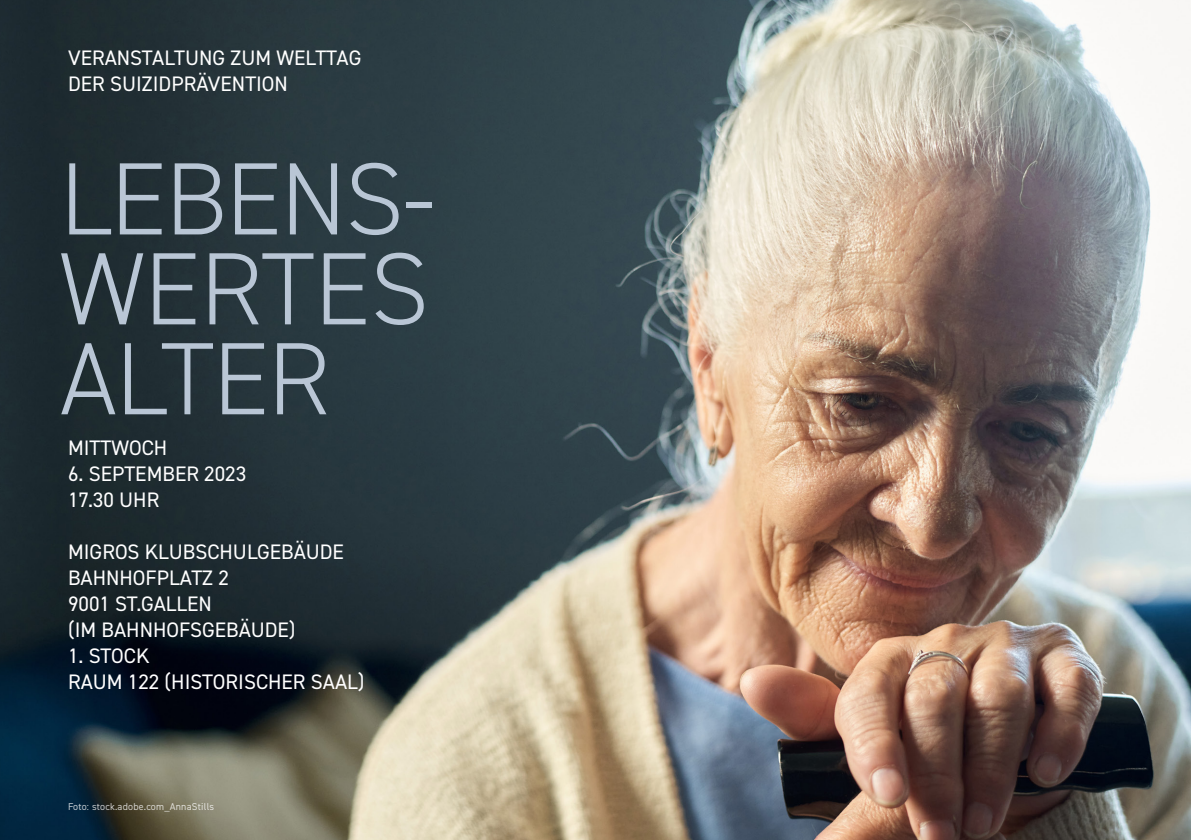
<style>
.page{position:relative;width:1191px;height:840px;background:#fff}
.page>*{position:absolute;margin:0;border:0;box-sizing:border-box;transform-origin:0 0}
.t1{font:300 103px/89.8px "DIN2014";letter-spacing:-.01em;color:#b9c6d5;text-align:justify}
.t2{font:21px/26px "DIN2014";color:#fff}
.t3{font:10px "DIN2014";letter-spacing:.02em;color:#fff}
</style>
<div class="page">
<img style="left:0;top:0;width:1191px;height:839px">
<p class="t2" style="left:68px;top:44px;width:295px">VERANSTALTUNG ZUM WELTTAG<br>DER SUIZIDPRÄVENTION</p>
<h1 class="t1" style="left:60px;top:154px;width:376px">LEBENS-WERTES ALTER</h1>
<p class="t2" style="left:68px;top:434px;width:101px">MITTWOCH</p>
<p class="t2" style="left:68px;top:460px;width:180px">6. SEPTEMBER 2023<br>17.30 UHR</p>
<p class="t2" style="left:68px;top:538px;width:277px">MIGROS KLUBSCHULGEBÄUDE<br>BAHNHOFPLATZ 2<br>9001 ST.GALLEN<br>(IM BAHNHOFSGEBÄUDE)</p>
<p class="t2" style="left:68px;top:642px;width:298px">1. STOCK<br>RAUM 122 (HISTORISCHER SAAL)</p>
<p class="t3" style="left:68px;top:800px;width:148px">Foto: stock.adobe.com_AnnaStills</p>
</div>
